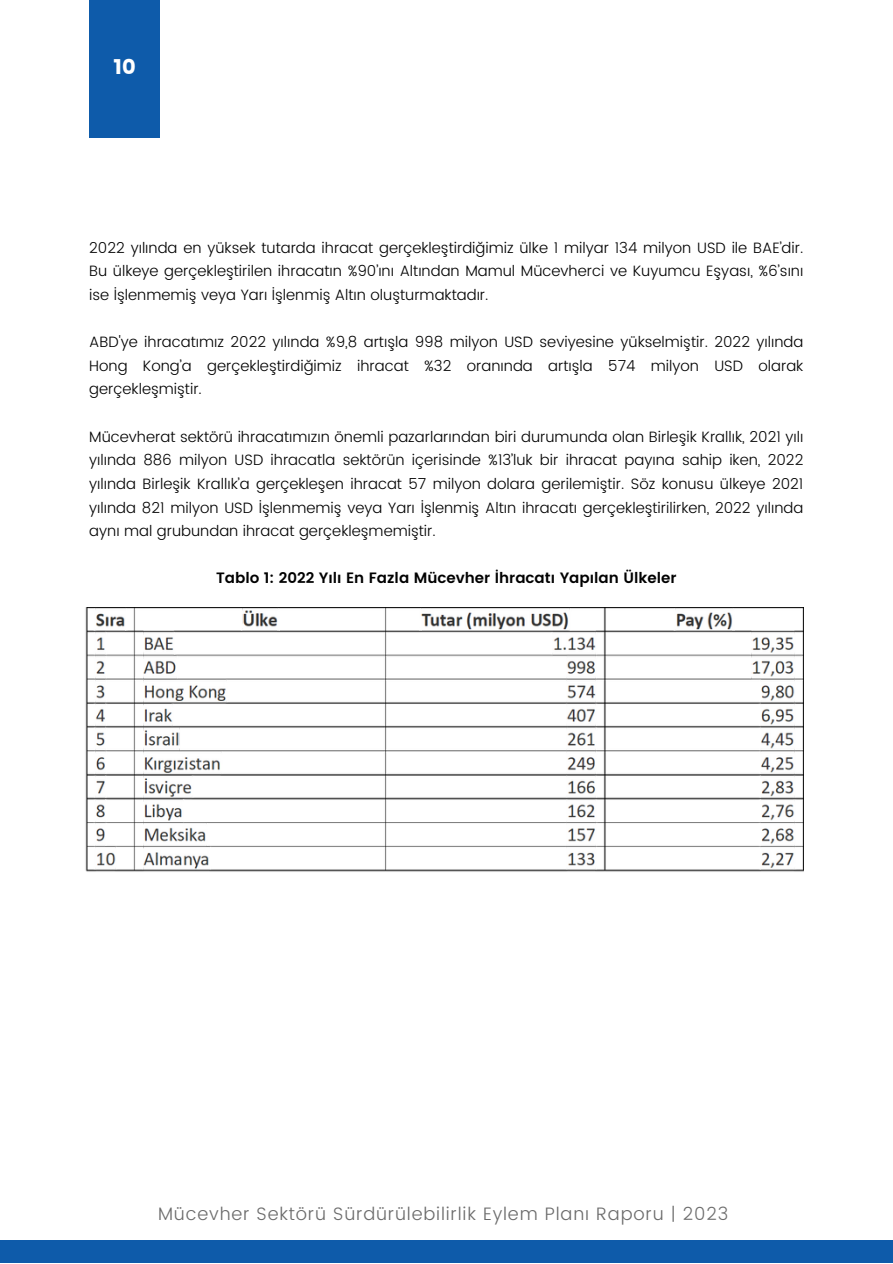
<style>
.page{position:relative;width:893px;height:1264px;background:#fff}
.page>*{position:absolute;margin:0;border:0;box-sizing:border-box;transform-origin:0 0}
.t1{font:21px "Poppins";color:#fff}
.t2{font:300 18px "Poppins";letter-spacing:.045em;color:#6b6b6b}
.t3{font:300 15px/23.5px "Poppins";color:#000;text-align:justify}
.t4{font:600 15px "Poppins";color:#000}
</style>
<div class="page">
<div style="left:0;top:1239px;width:892px;height:23px;background:#0e5baa"></div>
<div style="left:89px;top:0;width:71px;height:138px;background:#0e5baa"></div>
<img style="left:85px;top:607px;width:718px;height:265px">
<p class="t1" style="left:113px;top:55px;width:24px">10</p>
<p class="t3" style="left:89px;top:236px;width:715px">2022 yılında en yüksek tutarda ihracat gerçekleştirdiğimiz ülke 1 milyar 134 milyon USD ile BAE’dir.<br>Bu ülkeye gerçekleştirilen ihracatın %90’ını Altından Mamul Mücevherci ve Kuyumcu Eşyası, %6’sını ise İşlenmemiş veya Yarı İşlenmiş Altın oluşturmaktadır.</p>
<p class="t3" style="left:89px;top:330px;width:715px">ABD'ye ihracatımız 2022 yılında %9,8 artışla 998 milyon USD seviyesine yükselmiştir. 2022 yılında Hong Kong’a gerçekleştirdiğimiz ihracat %32 oranında artışla 574 milyon USD olarak gerçekleşmiştir.</p>
<p class="t3" style="left:89px;top:425px;width:715px">Mücevherat sektörü ihracatımızın önemli pazarlarından biri durumunda olan Birleşik Krallık, 2021 yılı yılında 886 milyon USD ihracatla sektörün içerisinde %13’luk bir ihracat payına sahip iken, 2022 yılında Birleşik Krallık’a gerçekleşen ihracat 57 milyon dolara gerilemiştir. Söz konusu ülkeye 2021 yılında 821 milyon USD İşlenmemiş veya Yarı İşlenmiş Altın ihracatı gerçekleştirilirken, 2022 yılında aynı mal grubundan ihracat gerçekleşmemiştir.</p>
<p class="t4" style="left:216px;top:569px;width:462px">Tablo 1: 2022 Yılı En Fazla Mücevher İhracatı Yapılan Ülkeler</p>
<p class="t2" style="left:158px;top:1202px;width:571px">Mücevher Sektörü Sürdürülebilirlik Eylem Planı Raporu | 2023</p>
</div>
